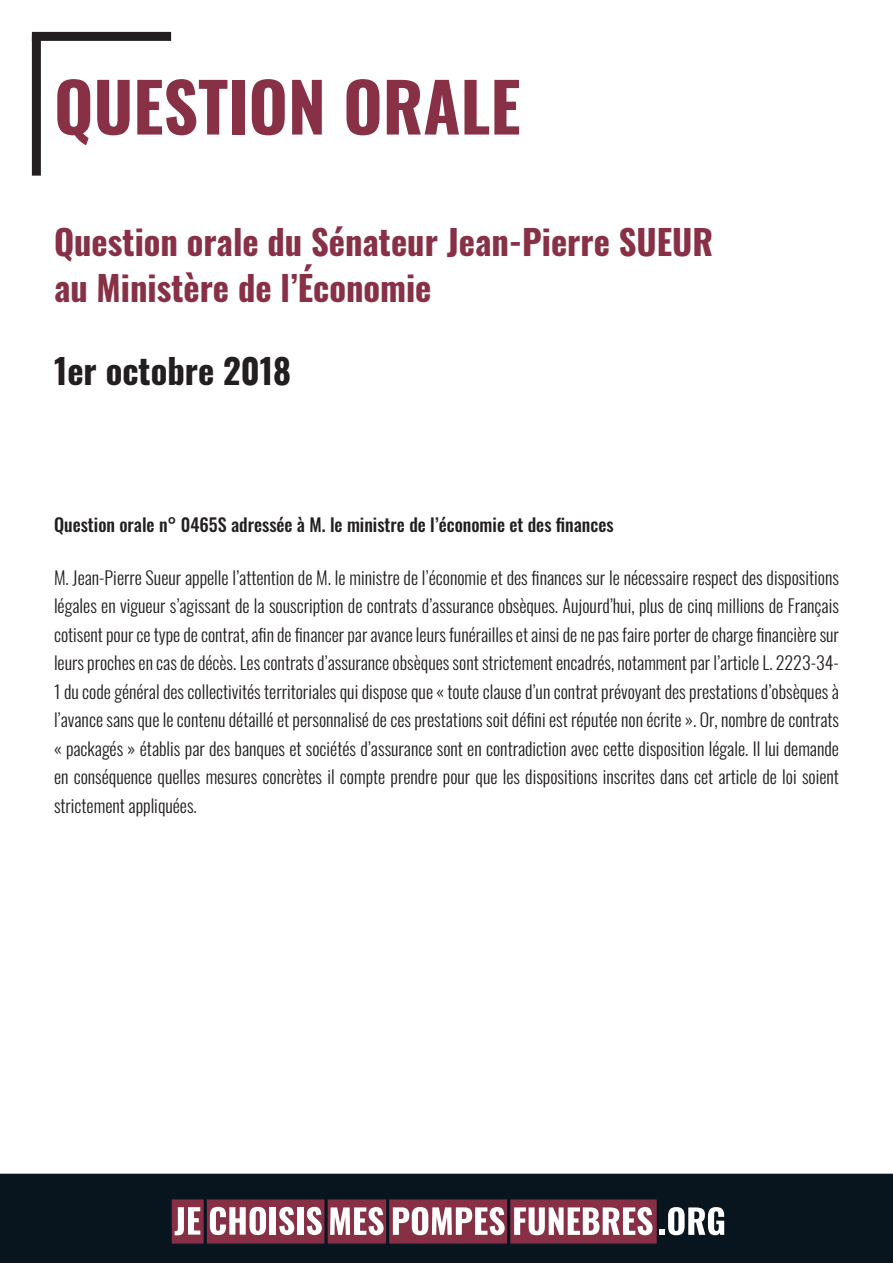
<style>
.page{position:relative;width:893px;height:1263px;background:#fff}
.page>*{position:absolute;margin:0;border:0;box-sizing:border-box;transform-origin:0 0}
.t1{font:700 67.5px "Oswald";color:#883146}
.t2{font:700 34.5px/46.5px "Oswald";color:#883146}
.t3{font:700 34.5px "Oswald";color:#231f20}
.t4{font:300 18px/28.5px "Oswald";color:#231f20;text-align:justify}
.t5{font:500 18px "Oswald";color:#231f20}
</style>
<div class="page">
<div style="left:0;top:1174px;width:893px;height:89px;background:#08141e"></div>
<div style="left:32px;top:36px;width:9px;height:140px;background:#231f20"></div>
<div style="left:32px;top:32px;width:139px;height:9px;background:#231f20"></div>
<div style="left:386px;top:1196px;width:124px;height:50px;background:#873045;border:3px solid #091621"></div>
<div style="left:204px;top:1196px;width:124px;height:50px;background:#873045;border:3px solid #091621"></div>
<div style="left:169px;top:1196px;width:38px;height:50px;background:#873045;border:3px solid #091621"></div>
<svg style="left:175px;top:1207px;width:25px;height:28px"></svg>
<svg style="left:210px;top:1207px;width:56px;height:28px"></svg>
<div style="left:270px;top:1207px;width:6px;height:27px;background:#fff"></div>
<svg style="left:279px;top:1207px;width:15px;height:28px"></svg>
<div style="left:297px;top:1207px;width:6px;height:27px;background:#fff"></div>
<svg style="left:307px;top:1207px;width:15px;height:28px"></svg>
<div style="left:325px;top:1196px;width:64px;height:50px;background:#873045;border:3px solid #091621"></div>
<svg style="left:330px;top:1207px;width:54px;height:28px"></svg>
<svg style="left:393px;top:1207px;width:112px;height:28px"></svg>
<div style="left:507px;top:1196px;width:153px;height:50px;background:#873045;border:3px solid #091621"></div>
<svg style="left:514px;top:1207px;width:138px;height:28px"></svg>
<svg style="left:660px;top:1207px;width:64px;height:28px"></svg>
<h1 class="t1" style="left:54px;top:72px;width:468px">QUESTION ORALE</h1>
<h2 class="t2" style="left:54px;top:221px;width:661px">Question orale du Sénateur Jean-Pierre SUEUR au Ministère de l’Économie</h2>
<h2 class="t3" style="left:54px;top:353px;width:239px">1er octobre 2018</h2>
<p class="t5" style="left:54px;top:516px;width:561px">Question orale n° 0465S adressée à M. le ministre de l’économie et des finances</p>
<p class="t4" style="left:54px;top:561px;width:786px">M. Jean-Pierre Sueur appelle l’attention de M. le ministre de l’économie et des finances sur le nécessaire respect des dispositions légales en vigueur s’agissant de la souscription de contrats d’assurance obsèques. Aujourd’hui, plus de cinq millions de Français cotisent pour ce type de contrat, afin de financer par avance leurs funérailles et ainsi de ne pas faire porter de charge financière sur leurs proches en cas de décès. Les contrats d’assurance obsèques sont strictement encadrés, notamment par l’article L. 2223-34- 1 du code général des collectivités territoriales qui dispose que « toute clause d’un contrat prévoyant des prestations d’obsèques à l’avance sans que le contenu détaillé et personnalisé de ces prestations soit défini est réputée non écrite ». Or, nombre de contrats « packagés » établis par des banques et sociétés d’assurance sont en contradiction avec cette disposition légale. Il lui demande en conséquence quelles mesures concrètes il compte prendre pour que les dispositions inscrites dans cet article de loi soient strictement appliquées.</p>
</div>
